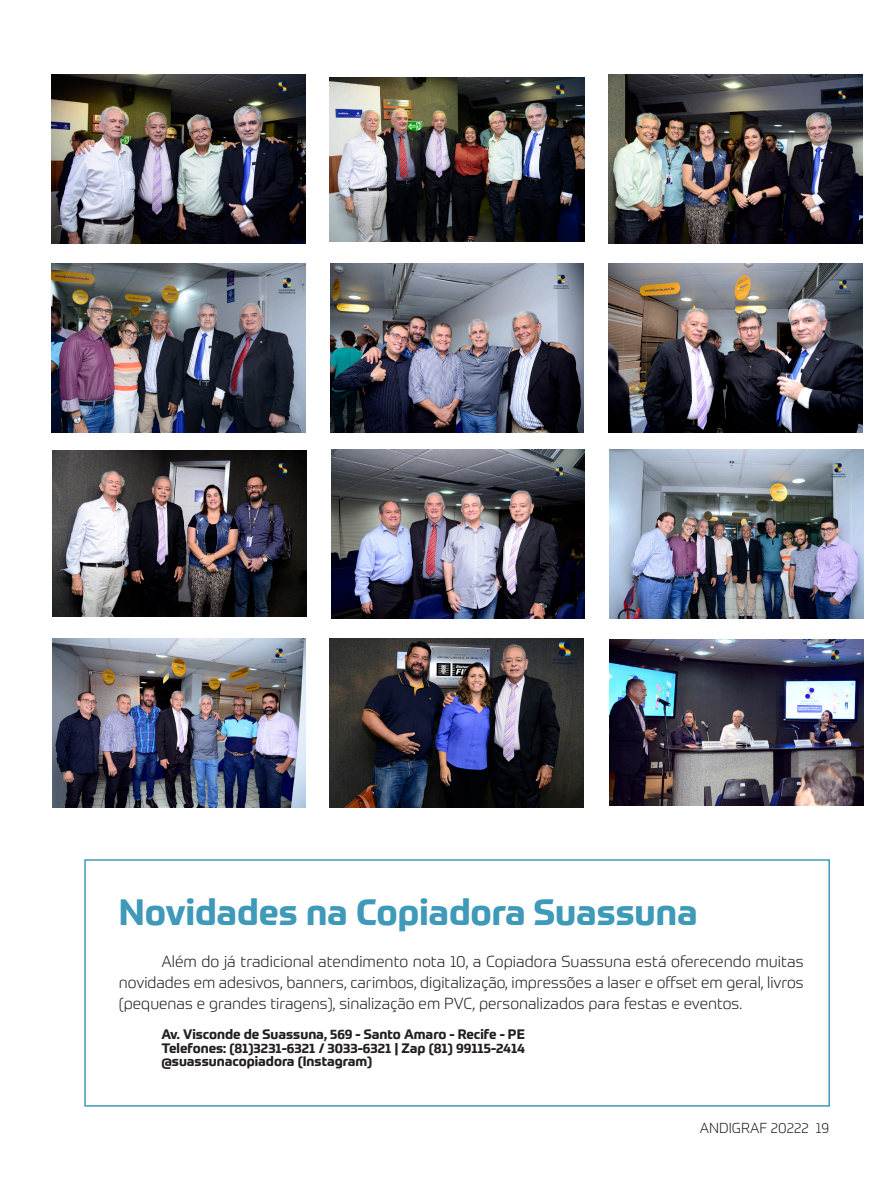
<style>
.page{position:relative;width:893px;height:1191px;background:#fff}
.page>*{position:absolute;margin:0;border:0;box-sizing:border-box;transform-origin:0 0}
.t1{font:700 36px "Prometo";color:#3f99b9}
.t2{font:300 15.75px/21px "Prometo";color:#231f20;text-align:justify}
.t3{font:300 14.25px "Prometo";color:#231f20}
.t4{font:700 13.5px/13.5px "Prometo";color:#231f20;text-align:justify}
</style>
<div class="page">
<img style="left:52px;top:450px;width:254px;height:167px">
<img style="left:331px;top:449px;width:253px;height:169px">
<img style="left:610px;top:449px;width:253px;height:169px">
<img style="left:53px;top:638px;width:253px;height:169px">
<img style="left:609px;top:639px;width:254px;height:166px">
<img style="left:330px;top:638px;width:254px;height:169px">
<img style="left:51px;top:75px;width:255px;height:169px">
<img style="left:330px;top:77px;width:254px;height:164px">
<img style="left:609px;top:75px;width:253px;height:169px">
<img style="left:52px;top:264px;width:253px;height:169px">
<img style="left:330px;top:264px;width:254px;height:169px">
<img style="left:609px;top:264px;width:253px;height:169px">
<div style="left:84px;top:859px;width:746px;height:247px;border:2px solid #3f99b9"></div>
<h1 class="t1" style="left:119px;top:889px;width:580px">Novidades na Copiadora Suassuna</h1>
<p class="t2" style="left:119px;top:950px;width:686px;text-indent:43px">Além do já tradicional atendimento nota 10, a Copiadora Suassuna está oferecendo muitas novidades em adesivos, banners, carimbos, digitalização, impressões a laser e offset em geral, livros (pequenas e grandes tiragens), sinalização em PVC, personalizados para festas e eventos.</p>
<p class="t4" style="left:161px;top:1027px;width:365px">Av. Visconde de Suassuna, 569 - Santo Amaro - Recife - PE Telefones: (81)3231-6321 / 3033-6321 | Zap (81) 99115-2414 @suassunacopiadora (Instagram)</p>
<p class="t3" style="left:700px;top:1119px;width:131px">ANDIGRAF 20222 19</p>
</div>
